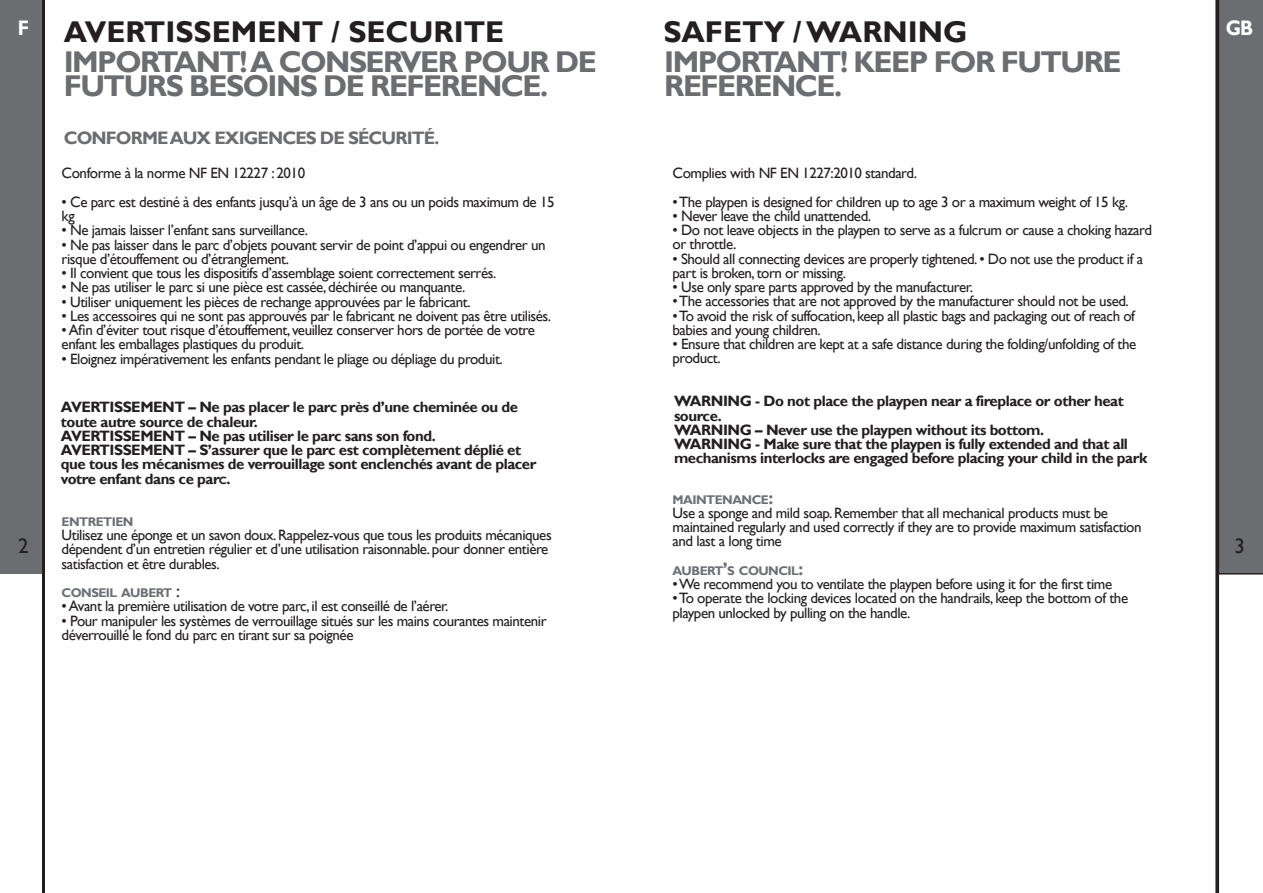
<style>
.page{position:relative;width:1263px;height:893px;background:#fff}
.page>*{position:absolute;margin:0;border:0;box-sizing:border-box;transform-origin:0 0}
.intro5mm{font:700 30px/24px "Gill Sans";letter-spacing:-.05em;color:#6c6d70}
.titreavertissement{font:700 30px "Gill Sans";color:#231f20}
.t1{font:700 21px "Gill Sans";color:#fff;scale:.9 1}
.t2{font:21px "Gill Sans";color:#231f20}
.intro5mm-2{font:700 18px "Gill Sans";letter-spacing:-.05em;color:#6c6d70}
.Intro{font:15px/14.2px "Gill Sans";letter-spacing:-.03em;color:#231f20}
.Intro-2{font:700 15px/14.2px "Gill Sans";letter-spacing:-.03em;color:#231f20}
.Intro-3{font:700 12.6px "Gill Sans";letter-spacing:-.045em;color:#6c6f74}
.s1{font-style:inherit}
.s2{font-size:10.5px}
.s3{font-weight:400;font-size:18px;color:#231f20}
.s4{font-size:18px}
</style>
<div class="page">
<div style="left:0;top:0;width:45px;height:574px;background:#6c6d70"></div>
<hr style="left:43px;top:0;width:2px;height:893px;background:#231f20">
<svg style="left:1215px;top:0;width:48px;height:893px"></svg>
<p class="t1" style="left:18px;top:16px;width:14px">F</p>
<p class="titreavertissement" style="left:64px;top:14px;width:442px">AVERTISSEMENT / SECURITE</p>
<p class="intro5mm" style="left:64px;top:50px;width:535px">IMPORTANT! A CONSERVER POUR DE<br>FUTURS BESOINS DE REFERENCE.</p>
<p class="intro5mm-2" style="left:64px;top:127px;width:377px">CONFORME AUX EXIGENCES DE SÉCURITÉ.</p>
<p class="t2" style="left:18px;top:533px;width:12px">2</p>
<p class="Intro" style="left:62px;top:166px;width:245px"><span class="s1">C</span>onforme à la norme NF EN 12227 : 2010</p>
<p class="Intro" style="left:62px;top:195px;width:494px">• Ce parc est destiné à des enfants jusqu’à un âge de 3 ans ou un poids maximum de 15 kg</p>
<p class="Intro" style="left:62px;top:223px;width:248px">• Ne jamais laisser l’enfant sans surveillance.</p>
<p class="Intro" style="left:62px;top:238px;width:485px">• Ne pas laisser dans le parc d’objets pouvant servir de point d’appui ou engendrer un risque d’étouffement ou d’étranglement.</p>
<p class="Intro" style="left:62px;top:266px;width:436px">• Il convient que tous les dispositifs d’assemblage soient correctement serrés.</p>
<p class="Intro" style="left:62px;top:280px;width:405px">• Ne pas utiliser le parc si une pièce est cassée, déchirée ou manquante.</p>
<p class="Intro" style="left:62px;top:295px;width:410px">• Utiliser uniquement les pièces de rechange approuvées par le fabricant.</p>
<p class="Intro" style="left:62px;top:309px;width:491px">• Les accessoires qui ne sont pas approuvés par le fabricant ne doivent pas être utilisés.</p>
<p class="Intro" style="left:62px;top:323px;width:475px">• Afin d’éviter tout risque d’étouffement, veuillez conserver hors de portée de votre enfant les emballages plastiques du produit.</p>
<p class="Intro" style="left:62px;top:352px;width:443px">• Eloignez impérativement les enfants pendant le pliage ou dépliage du produit.</p>
<p class="Intro-2" style="left:61px;top:401px;width:459px">AVERTISSEMENT – Ne pas placer le parc près d’une cheminée ou de toute autre source de chaleur.</p>
<p class="Intro-2" style="left:61px;top:429px;width:376px">AVERTISSEMENT – Ne pas utiliser le parc sans son fond.</p>
<p class="Intro-2" style="left:61px;top:443px;width:477px">AVERTISSEMENT – S’assurer que le parc est complètement déplié et que tous les mécanismes de verrouillage sont enclenchés avant de placer votre enfant dans ce par<span class="s2">C</span><span class="s1">.</span></p>
<p class="Intro-3" style="left:62px;top:514px;width:73px">ENTRETIEN</p>
<p class="Intro" style="left:62px;top:528px;width:492px">Utilisez une éponge et un savon doux. Rappelez-vous que tous les produits mécaniques dépendent d’un entretien régulier et d’une utilisation raisonnable. pour donner entière satisfaction et être durables.</p>
<p class="Intro-3" style="left:62px;top:585px;width:120px">CONSEIL AUBERT <span class="s3">:</span></p>
<p class="Intro" style="left:62px;top:599px;width:388px">• Avant la première utilisation de votre parc, il est conseillé de l’aérer.</p>
<p class="Intro" style="left:62px;top:614px;width:486px">• Pour manipuler les systèmes de verrouillage situés sur les mains courantes maintenir déverrouillé le fond du parc en tirant sur sa poignée</p>
<p class="titreavertissement" style="left:663px;top:14px;width:306px">SAFETY / WARNING</p>
<p class="intro5mm" style="left:664px;top:50px;width:459px">IMPORTANT! KEEP FOR FUTURE</p>
<p class="intro5mm" style="left:664px;top:74px;width:180px">REFERENCE.</p>
<p class="Intro" style="left:673px;top:166px;width:246px">Complies with NF EN 1227:2010 standard.</p>
<p class="Intro" style="left:673px;top:195px;width:457px">• The playpen is designed for children up to age 3 or a maximum weight of 15 kg.</p>
<p class="Intro" style="left:673px;top:209px;width:200px">• Never leave the child unattended.</p>
<p class="Intro" style="left:673px;top:223px;width:481px">• Do not leave objects in the playpen to serve as a fulcrum or cause a choking hazard or throttle.</p>
<p class="Intro" style="left:673px;top:252px;width:472px">• Should all connecting devices are properly tightened. • Do not use the product if a part is broken, torn or missing.</p>
<p class="Intro" style="left:673px;top:280px;width:302px">• Use only spare parts approved by the manufacturer.</p>
<p class="Intro" style="left:673px;top:294px;width:458px">• The accessories that are not approved by the manufacturer should not be used.</p>
<p class="Intro" style="left:673px;top:309px;width:464px">• To avoid the risk of suffocation, keep all plastic bags and packaging out of reach of babies and young children.</p>
<p class="Intro" style="left:673px;top:337px;width:465px">• Ensure that children are kept at a safe distance during the folding/unfolding of the product.</p>
<p class="Intro-2" style="left:674px;top:395px;width:451px">WARNING - Do not place the playpen near a fireplace or other heat source.</p>
<p class="Intro-2" style="left:674px;top:423px;width:372px">WARNING – Never use the playpen without its bottom.</p>
<p class="Intro-2" style="left:674px;top:437px;width:475px">WARNING - Make sure that the playpen is fully extended and that all mechanisms interlocks are engaged before placing your child in the park</p>
<p class="Intro-3" style="left:673px;top:492px;width:102px">MAINTENANCE<span class="s4">:</span></p>
<p class="Intro" style="left:673px;top:506px;width:470px">Use a sponge and mild soap. Remember that all mechanical products must be maintained regularly and used correctly if they are to provide maximum satisfaction and last a long time</p>
<p class="Intro-3" style="left:673px;top:563px;width:132px">AUBERT<span class="s4">’</span>S COUNCIL<span class="s4">:</span></p>
<p class="Intro" style="left:673px;top:577px;width:441px">• We recommend you to ventilate the playpen before using it for the first time</p>
<p class="Intro" style="left:673px;top:591px;width:457px">• To operate the locking devices located on the handrails, keep the bottom of the playpen unlocked by pulling on the handle.</p>
<p class="t1" style="left:1226px;top:16px;width:32px">GB</p>
<p class="t2" style="left:1234px;top:533px;width:12px">3</p>
</div>
